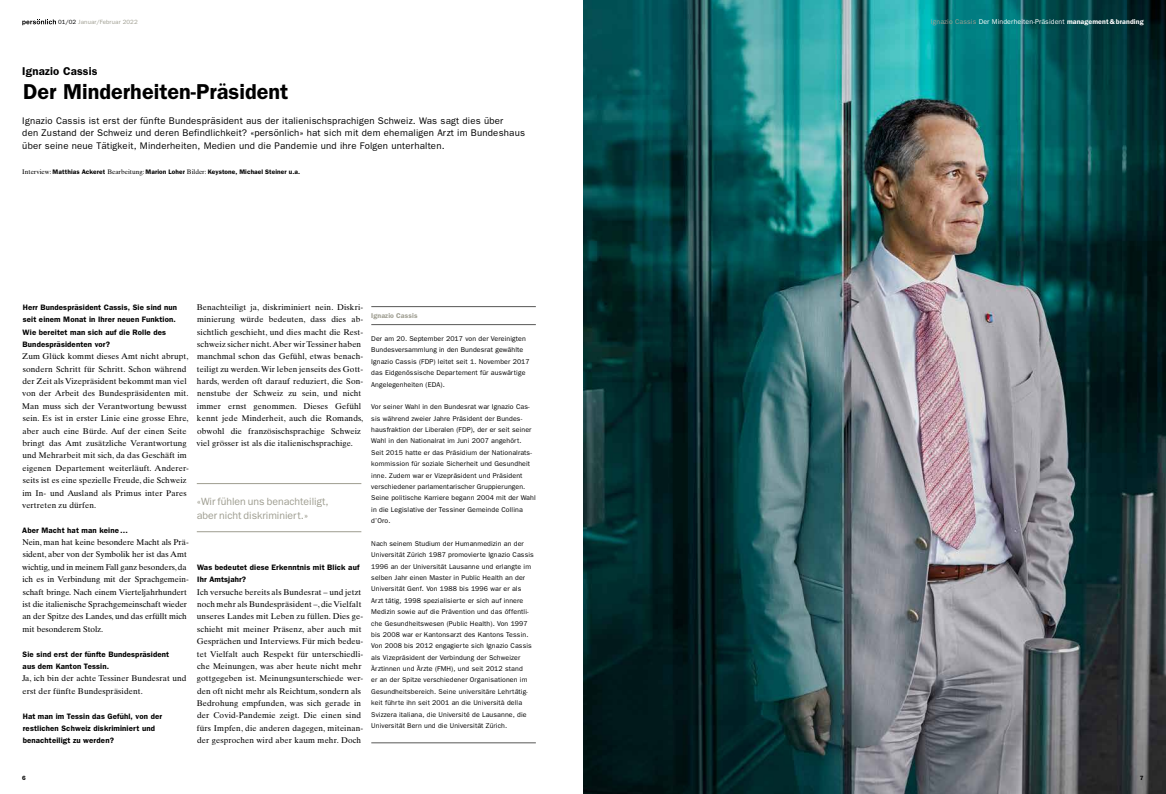
<style>
.page{position:relative;width:1166px;height:794px;background:#fff}
.page>*{position:absolute;margin:0;border:0;box-sizing:border-box;transform-origin:0 0}
.t1{font:600 21.7px "Franklin Gothic";color:#000}
.t2{font:600 11.38px "Franklin Gothic";letter-spacing:.015em;color:#000}
.t3{font:10.5px/14px "Franklin Gothic";color:#9e9d90}
.t4{font:9.62px/12.3px "Franklin Gothic";letter-spacing:.02em;color:#000}
.t5{font:8.31px/12.3px "Times Ten";letter-spacing:.015em;color:#000}
.t6{font:600 7.88px/12.3px "Franklin Gothic";letter-spacing:.015em;color:#000}
.t7{font:7px/11.4px "Franklin Gothic";letter-spacing:.015em;color:#000}
.t8{font:7px "Franklin Gothic";letter-spacing:.015em;color:#fff}
.t9{font:600 7px "Franklin Gothic";letter-spacing:.015em;color:#9e9d90}
.t10{font:600 6.56px "Franklin Gothic";letter-spacing:.015em;color:#000}
.t11{font:6.12px "Franklin Gothic";letter-spacing:.015em;color:#9e9d90}
.t12{font:600 6.12px "Franklin Gothic";color:#000}
.s1{color:#000}
.s2{font-family:"Times Ten";font-weight:400}
.s3{color:#9e9d90}
.s4{font-weight:600}
</style>
<div class="page">
<svg style="left:22px;top:19px;width:34px;height:6px"></svg>
<hr style="left:371px;top:742px;width:165px;height:1px;background:#575756">
<hr style="left:371px;top:306px;width:165px;height:1px;background:#575756">
<hr style="left:371px;top:324px;width:165px;height:1px;background:#575756">
<hr style="left:197px;top:483px;width:164px;height:1px;background:#9e9d90">
<hr style="left:197px;top:531px;width:164px;height:1px;background:#9e9d90">
<img style="left:583px;top:0;width:583px;height:794px">
<p class="t11" style="left:58px;top:19px;width:81px"><span class="s1">01/02</span> Januar/Februar 2022</p>
<h2 class="t2" style="left:22px;top:64px;width:77px">Ignazio Cassis</h2>
<h1 class="t1" style="left:23px;top:79px;width:267px">Der Minderheiten-Präsident</h1>
<p class="t4" style="left:22px;top:115px;width:504px">Ignazio Cassis ist erst der fünfte Bundespräsident aus der italienischsprachigen Schweiz. Was sagt dies über<br>den Zustand der Schweiz und deren Befindlichkeit? «persönlich» hat sich mit dem ehemaligen Arzt im Bundeshaus über seine neue Tätigkeit, Minderheiten, Medien und die Pandemie und ihre Folgen unterhalten.</p>
<p class="t10" style="left:22px;top:167px;width:279px"><span class="s2">Interview:</span> Matthias Ackeret <span class="s2">Bearbeitung:</span> Marion Loher <span class="s2">Bilder:</span> Keystone, Michael Steiner u.a.</p>
<p class="t6" style="left:23px;top:301px;width:156px">Herr Bundespräsident Cassis, Sie sind nun seit einem Monat in Ihrer neuen Funktion.<br>Wie bereitet man sich auf die Rolle des Bundespräsidenten vor?</p>
<p class="t5" style="left:22px;top:350px;width:168px">Zum Glück kommt dieses Amt nicht abrupt, sondern Schritt für Schritt. Schon während der Zeit als Vizepräsident bekommt man viel von der Arbeit des Bundespräsidenten mit.<br>Man muss sich der Verantwortung bewusst sein. Es ist in erster Linie eine grosse Ehre, aber auch eine Bürde. Auf der einen Seite bringt das Amt zusätzliche Verantwortung und Mehrarbeit mit sich, da das Geschäft im eigenen Departement weiterläuft. Anderer&shy;seits ist es eine spezielle Freude, die Schweiz im In- und Ausland als Primus inter Pares vertreten zu dürfen.</p>
<p class="t6" style="left:22px;top:523px;width:107px">Aber Macht hat man keine…</p>
<p class="t5" style="left:22px;top:536px;width:168px">Nein, man hat keine besondere Macht als Prä&shy;sident, aber von der Symbolik her ist das Amt wichtig, und in meinem Fall ganz besonders, da ich es in Verbindung mit der Sprachgemein&shy;schaft bringe. Nach einem Vierteljahrhundert ist die italienische Sprachgemeinschaft wieder an der Spitze des Landes, und das erfüllt mich mit besonderem Stolz.</p>
<p class="t6" style="left:23px;top:647px;width:148px">Sie sind erst der fünfte Bundespräsident aus dem Kanton Tessin.</p>
<p class="t5" style="left:22px;top:672px;width:166px">Ja, ich bin der achte Tessiner Bundesrat und erst der fünfte Bundespräsident.</p>
<p class="t6" style="left:23px;top:709px;width:141px">Hat man im Tessin das Gefühl, von der restlichen Schweiz diskriminiert und benachteiligt zu werden?</p>
<p class="t5" style="left:196px;top:301px;width:168px">Benachteiligt ja, diskriminiert nein. Diskri&shy;minierung würde bedeuten, dass dies ab&shy;sichtlich geschieht, und dies macht die Rest&shy;schweiz sicher nicht. Aber wir Tessiner haben manchmal schon das Gefühl, etwas benach&shy;teiligt zu werden. Wir leben jenseits des Gott&shy;hards, werden oft darauf reduziert, die Son&shy;nenstube der Schweiz zu sein, und nicht immer ernst genommen. Dieses Gefühl kennt jede Minderheit, auch die Romands, obwohl die französischsprachige Schweiz viel grösser ist als die italienischsprachige.</p>
<p class="t3" style="left:197px;top:494px;width:133px">«Wir fühlen uns benachteiligt, aber nicht diskriminiert.»</p>
<p class="t6" style="left:197px;top:561px;width:164px">Was bedeutet diese Erkenntnis mit Blick auf<br>Ihr Amtsjahr?</p>
<p class="t5" style="left:197px;top:585px;width:168px">Ich versuche bereits als Bundesrat – und jetzt noch mehr als Bundespräsident –, die Vielfalt unseres Landes mit Leben zu füllen. Dies ge&shy;schieht mit meiner Präsenz, aber auch mit Gesprächen und Interviews. Für mich bedeu&shy;tet Vielfalt auch Respekt für unterschiedli&shy;che Meinungen, was aber heute nicht mehr gottgegeben ist. Meinungsunterschiede wer&shy;den oft nicht mehr als Reichtum, sondern als Bedrohung empfunden, was sich gerade in der Covid-Pandemie zeigt. Die einen sind fürs Impfen, die anderen dagegen, miteinan&shy;der gesprochen wird aber kaum mehr. Doch</p>
<p class="t9" style="left:371px;top:311px;width:48px">Ignazio Cassis</p>
<p class="t7" style="left:371px;top:333px;width:160px">Der am 20. September 2017 von der Vereinigten Bundesversammlung in den Bundesrat gewählte Ignazio Cassis (FDP) leitet seit 1. November 2017 das Eidgenössische Departement für auswärtige Angelegenheiten (EDA).</p>
<p class="t7" style="left:371px;top:401px;width:166px">Vor seiner Wahl in den Bundesrat war Ignazio Cas&shy;sis während zweier Jahre Präsident der Bundes&shy;hausfraktion der Liberalen (FDP), der er seit seiner Wahl in den Nationalrat im Juni 2007 angehört.<br>Seit 2015 hatte er das Präsidium der Nationalrats&shy;kommission für soziale Sicherheit und Gesundheit inne. Zudem war er Vizepräsident und Präsident verschiedener parlamentarischer Gruppierungen.<br>Seine politische Karriere begann 2004 mit der Wahl in die Legislative der Tessiner Gemeinde Collina d’Oro.</p>
<p class="t7" style="left:371px;top:538px;width:164px">Nach seinem Studium der Humanmedizin an der Universität Zürich 1987 promovierte Ignazio Cassis 1996 an der Universität Lausanne und erlangte im selben Jahr einen Master in Public Health an der Universität Genf. Von 1988 bis 1996 war er als Arzt tätig, 1998 spezialisierte er sich auf innere Medizin sowie auf die Prävention und das öffentli&shy;che Gesundheitswesen (Public Health). Von 1997 bis 2008 war er Kantonsarzt des Kantons Tessin.<br>Von 2008 bis 2012 engagierte sich Ignazio Cassis als Vizepräsident der Verbindung der Schweizer Ärztinnen und Ärzte (FMH), und seit 2012 stand<br>er an der Spitze verschiedener Organisationen im Gesundheitsbereich. Seine universitäre Lehrtätig&shy;keit führte ihn seit 2001 an die Università della Svizzera italiana, die Université de Lausanne, die Universität Bern und die Universität Zürich.</p>
<p class="t12" style="left:22px;top:774px;width:5px">6</p>
<p class="t8" style="left:931px;top:18px;width:214px"><span class="s3">Ignazio Cassis</span> Der Minderheiten-Präsident <span class="s4">management &amp; branding</span></p>
<p class="t12" style="left:1140px;top:774px;width:5px">7</p>
</div>
